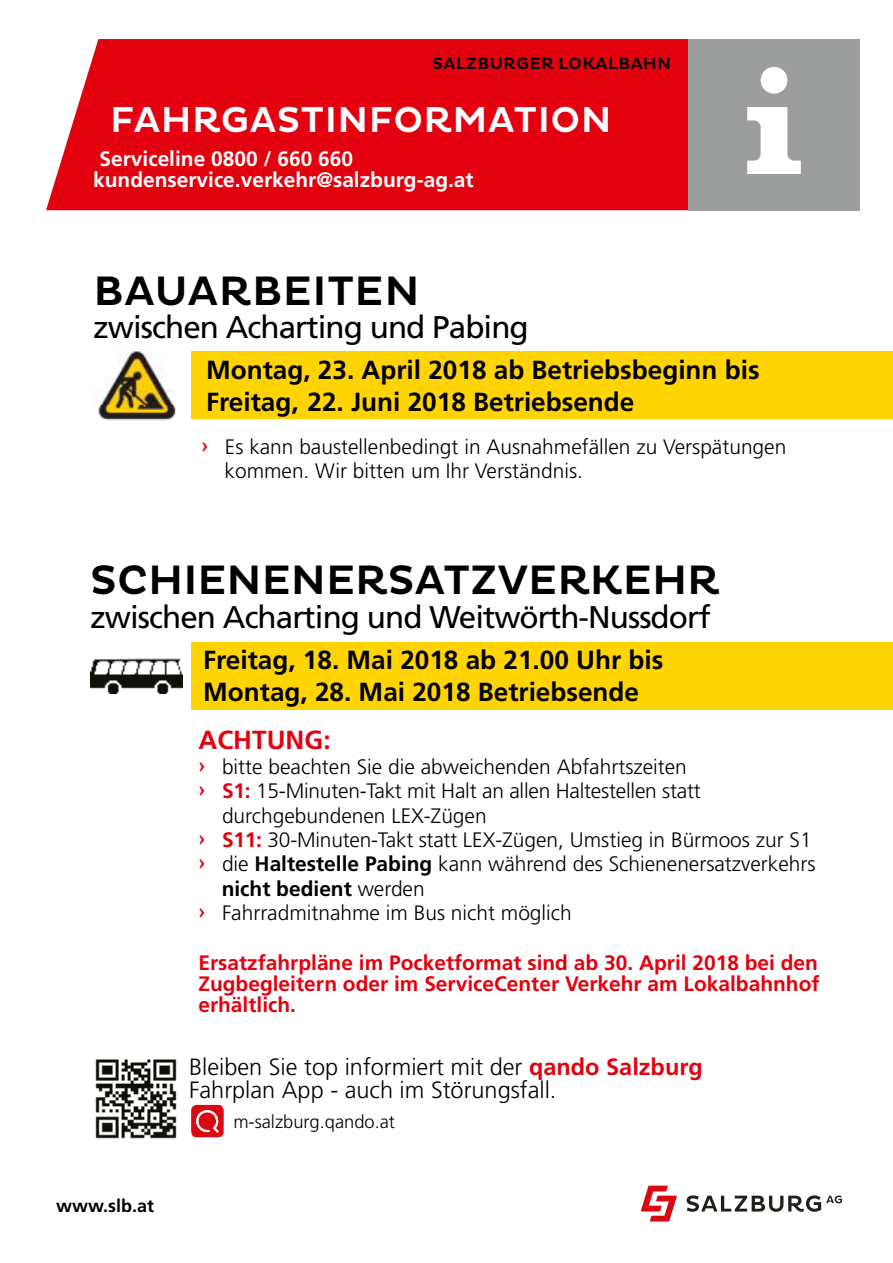
<style>
.page{position:relative;width:893px;height:1263px;background:#fff}
.page>*{position:absolute;margin:0;border:0;box-sizing:border-box;transform-origin:0 0}
.t1{font:500 41.85px "Pluto";color:#000}
.t2{font:500 36.6px "Pluto";letter-spacing:.015em;color:#fff}
.t3{font:31.35px "Frutiger LT Std";letter-spacing:-.03em;color:#000}
.t4{font:700 26.1px/32.1px "Frutiger LT Std";color:#000}
.t5{font:700 26.1px "Frutiger LT Std";color:#e3000f}
.t6{font:300 23.55px/23.5px "Frutiger LT Std";color:#000}
.t7{font:300 20.85px/24.3px "Frutiger LT Std";color:#000}
.t8{font:700 20.85px/20.9px "Frutiger LT Std";color:#e3000f;text-align:justify}
.t9{font:700 20.85px/20.9px "Frutiger LT Std";color:#fff}
.t10{font:700 20.85px "Frutiger LT Std";color:#000}
.t11{font:300 18.3px "Frutiger LT Std";color:#000}
.t12{font:700 18px "Frutiger LT Std";color:#000}
.t13{font:500 16.65px "Pluto";letter-spacing:.015em;color:#000}
.s1{font-family:"Pluto";font-weight:500;color:#e3000f}
.s2{font-weight:700;color:#e3000f}
.s3{font-weight:700}
.s4{font-weight:300}
</style>
<div class="page">
<div style="left:191px;top:352px;width:702px;height:67px;background:#ffd400"></div>
<img style="left:96px;top:342px;width:80px;height:79px">
<div style="left:191px;top:642px;width:702px;height:68px;background:#ffd400"></div>
<img style="left:90px;top:658px;width:92px;height:36px">
<div style="left:46px;top:39px;width:642px;height:171px;background:#e3000f"></div>
<div style="left:688px;top:39px;width:172px;height:171px;background:#9c9d9d"></div>
<svg style="left:687px;top:1195px;width:155px;height:17px"></svg>
<svg style="left:641px;top:1185px;width:36px;height:36px"></svg>
<svg style="left:747px;top:107px;width:54px;height:67px"></svg>
<div style="left:761px;top:67px;width:26px;height:27px;background:#fff;border-radius:50%"></div>
<img style="left:95px;top:1059px;width:82px;height:80px">
<svg style="left:191px;top:1105px;width:33px;height:32px"></svg>
<p class="t13" style="left:433px;top:54px;width:240px">SALZBURGER LOKALBAHN</p>
<h2 class="t2" style="left:110px;top:98px;width:503px">FAHRGASTINFORMATION</h2>
<p class="t9" style="left:93px;top:148px;width:382px;text-indent:6px">Serviceline 0800 / 660 660 kundenservice.verkehr@salzburg-ag.at</p>
<h1 class="t1" style="left:93px;top:267px;width:328px">BAUARBEITEN</h1>
<h3 class="t3" style="left:93px;top:309px;width:437px">zwischen Acharting und Pabing</h3>
<p class="t4" style="left:206px;top:354px;width:555px">Montag, 23. April 2018 ab Betriebsbeginn bis<br>Freitag, 22. Juni 2018 Betriebsende</p>
<p class="t7" style="left:225px;top:435px;width:563px;text-indent:-23px"><span class="s1">›</span> Es kann baustellenbedingt in Ausnahmefällen zu Verspätungen kommen. Wir bitten um Ihr Verständnis.</p>
<h1 class="t1" style="left:90px;top:556px;width:631px">SCHIENENERSATZVERKEHR</h1>
<h3 class="t3" style="left:90px;top:599px;width:622px">zwischen Acharting und Weitwörth-Nussdorf</h3>
<p class="t4" style="left:203px;top:644px;width:462px">Freitag, 18. Mai 2018 ab 21.00 Uhr bis<br>Montag, 28. Mai 2018 Betriebsende</p>
<p class="t5" style="left:198px;top:724px;width:134px">ACHTUNG:</p>
<p class="t7" style="left:198px;top:755px;width:490px"><span class="s1">›</span> bitte beachten Sie die abweichenden Abfahrtszeiten</p>
<p class="t7" style="left:198px;top:779px;width:504px"><span class="s1">›</span> <span class="s2">S1:</span> 15-Minuten-Takt mit Halt an allen Haltestellen statt</p>
<p class="t7" style="left:222px;top:804px;width:266px">durchgebundenen LEX-Zügen</p>
<p class="t7" style="left:198px;top:828px;width:615px"><span class="s1">›</span> <span class="s2">S11:</span> 30-Minuten-Takt statt LEX-Zügen, Umstieg in Bürmoos zur S1</p>
<p class="t7" style="left:198px;top:852px;width:619px"><span class="s1">›</span> die <span class="s3">Haltestelle Pabing</span> kann während des Schienenersatzverkehrs</p>
<p class="t10" style="left:222px;top:876px;width:205px">nicht bedient <span class="s4">werden</span></p>
<p class="t7" style="left:198px;top:901px;width:375px"><span class="s1">›</span> Fahrradmitnahme im Bus nicht möglich</p>
<p class="t8" style="left:198px;top:952px;width:623px">Ersatzfahrpläne im Pocketformat sind ab 30. April 2018 bei den Zugbegleitern oder im ServiceCenter Verkehr am Lokalbahnhof erhältlich.</p>
<p class="t12" style="left:56px;top:1195px;width:99px">www.slb.at</p>
<p class="t6" style="left:189px;top:1055px;width:515px">Bleiben Sie top informiert mit der <span class="s2">qando Salzburg<br></span>Fahrplan App - auch im Störungsfall.</p>
<p class="t11" style="left:233px;top:1112px;width:163px">m-salzburg.qando.at</p>
</div>
